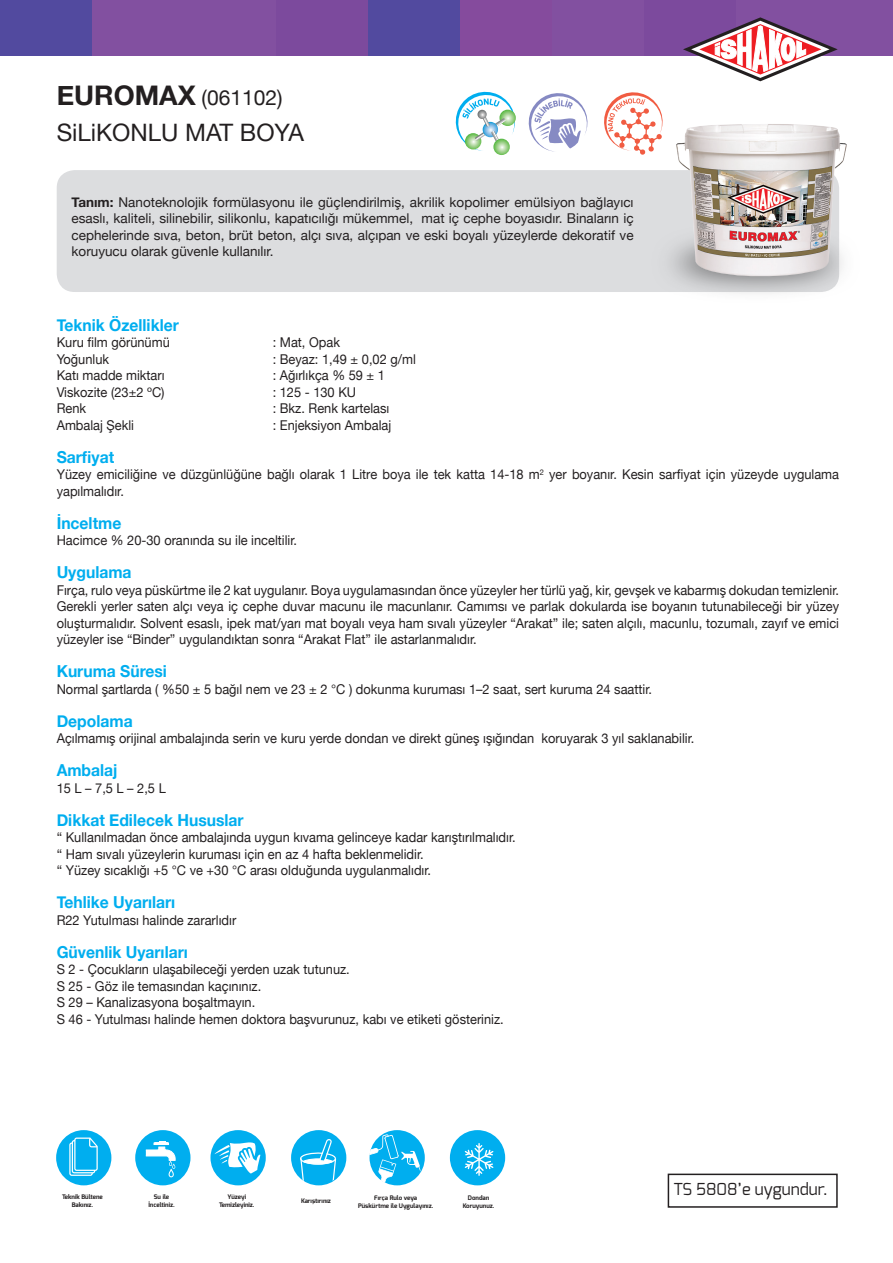
<style>
.page{position:relative;width:893px;height:1263px;background:#fff}
.page>*{position:absolute;margin:0;border:0;box-sizing:border-box;transform-origin:0 0}
.t1{font:24px "Helvetica Neue";color:#231f20}
.t2{font:21px "Helvetica Neue";color:#231f20}
.t3{font:700 16.5px "Helvetica Neue";color:#00aeef;scale:.95 1}
.t4{font:16.5px "Exo";color:#231f20}
.t5{font:13.5px/16.5px "Helvetica Neue";color:#231f20;scale:.95 1}
.t6{font:13.5px/16.5px "Helvetica Neue";color:#231f20;text-align:justify}
.t7{font:700 6.3px/7.5px "Exo";color:#231f20;text-align:center}
.s1{font-weight:700;font-size:27px}
.s2{font-weight:700}
</style>
<div class="page">
<div style="left:668px;top:1173px;width:170px;height:35px;border:2px solid #231f20"></div>
<div style="left:56px;top:1130px;width:55px;height:55px;background:#00aeef;border-radius:50%"></div>
<svg style="left:69px;top:1137px;width:29px;height:39px"></svg>
<div style="left:135px;top:1130px;width:55px;height:55px;background:#00aeef;border-radius:50%"></div>
<svg style="left:146px;top:1141px;width:30px;height:36px"></svg>
<div style="left:210px;top:1130px;width:56px;height:55px;background:#00aeef;border-radius:50%"></div>
<svg style="left:214px;top:1142px;width:46px;height:31px"></svg>
<svg style="left:369px;top:1130px;width:56px;height:55px"></svg>
<div style="left:291px;top:1130px;width:55px;height:55px;background:#00aeef;border-radius:50%"></div>
<svg style="left:300px;top:1139px;width:36px;height:46px"></svg>
<svg style="left:369px;top:1134px;width:52px;height:50px"></svg>
<div style="left:450px;top:1130px;width:55px;height:55px;background:#00aeef;border-radius:50%"></div>
<svg style="left:465px;top:1143px;width:28px;height:33px"></svg>
<div style="left:57px;top:170px;width:782px;height:122px;background:#dcdddf;border-radius:18px"></div>
<svg style="left:493px;top:139px;width:17px;height:16px"></svg>
<svg style="left:455px;top:91px;width:61px;height:60px"></svg>
<svg style="left:528px;top:93px;width:60px;height:59px"></svg>
<svg style="left:604px;top:92px;width:59px;height:63px"></svg>
<img style="left:670px;top:251px;width:169px;height:42px">
<img style="left:675px;top:124px;width:172px;height:153px">
<div style="left:0;top:0;width:92px;height:55px;background:#524a9f"></div>
<div style="left:92px;top:0;width:92px;height:55px;background:#8250a0"></div>
<div style="left:184px;top:0;width:92px;height:55px;background:#8250a0"></div>
<div style="left:276px;top:0;width:92px;height:55px;background:#7c4a9d"></div>
<div style="left:368px;top:0;width:92px;height:55px;background:#524a9f"></div>
<div style="left:827px;top:0;width:66px;height:55px;background:#8250a0"></div>
<div style="left:736px;top:0;width:91px;height:55px;background:#8250a0"></div>
<div style="left:644px;top:0;width:92px;height:55px;background:#7c4a9d"></div>
<div style="left:552px;top:0;width:92px;height:55px;background:#8250a0"></div>
<div style="left:460px;top:0;width:92px;height:55px;background:#854b9d"></div>
<svg style="left:683px;top:17px;width:155px;height:64px"></svg>
<h2 class="t2" style="left:57px;top:82px;width:227px"><span class="s1">EUROMAX</span> (061102)</h2>
<h1 class="t1" style="left:57px;top:115px;width:249px">SiLiKONLU MAT BOYA</h1>
<p class="t6" style="left:72px;top:194px;width:563px"><span class="s2">Tanım:</span> Nanoteknolojik formülasyonu ile güçlendirilmiş, akrilik kopolimer emülsiyon bağlayıcı esaslı, kaliteli, silinebilir, silikonlu, kapatıcılığı mükemmel, mat iç cephe boyasıdır. Binaların iç cephelerinde sıva, beton, brüt beton, alçı sıva, alçıpan ve eski boyalı yüzeylerde dekoratif ve koruyucu olarak güvenle kullanılır.</p>
<p class="t3" style="left:57px;top:312px;width:130px">Teknik Özellikler</p>
<p class="t5" style="left:57px;top:335px;width:121px">Kuru film görünümü</p>
<p class="t5" style="left:273px;top:335px;width:72px">: Mat, Opak</p>
<p class="t5" style="left:57px;top:351px;width:57px">Yoğunluk</p>
<p class="t5" style="left:273px;top:351px;width:152px">: Beyaz: 1,49 ± 0,02 g/ml</p>
<p class="t5" style="left:57px;top:368px;width:115px">Katı madde miktarı</p>
<p class="t5" style="left:273px;top:368px;width:120px">: Ağırlıkça % 59 ± 1</p>
<p class="t5" style="left:57px;top:384px;width:115px">Viskozite (23±2 ºC)</p>
<p class="t5" style="left:273px;top:384px;width:89px">: 125 - 130 KU</p>
<p class="t5" style="left:57px;top:401px;width:33px">Renk</p>
<p class="t5" style="left:273px;top:401px;width:124px">: Bkz. Renk kartelası</p>
<p class="t5" style="left:57px;top:417px;width:83px">Ambalaj Şekli</p>
<p class="t5" style="left:273px;top:417px;width:126px">: Enjeksiyon Ambalaj</p>
<p class="t3" style="left:57px;top:444px;width:62px">Sarfiyat</p>
<p class="t5" style="left:57px;top:467px;width:825px">Yüzey emiciliğine ve düzgünlüğüne bağlı olarak 1 Litre boya ile tek katta 14-18 m<sup>2</sup> yer boyanır. Kesin sarfiyat için yüzeyde uygulama yapılmalıdır.</p>
<p class="t3" style="left:57px;top:510px;width:70px">İnceltme</p>
<p class="t5" style="left:57px;top:533px;width:255px">Hacimce % 20-30 oranında su ile inceltilir.</p>
<p class="t3" style="left:57px;top:559px;width:80px">Uygulama</p>
<p class="t5" style="left:57px;top:582px;width:825px;text-align:justify">Fırça, rulo veya püskürtme ile 2 kat uygulanır. Boya uygulamasından önce yüzeyler her türlü yağ, kir, gevşek ve kabarmış dokudan temizlenir.<br>Gerekli yerler saten alçı veya iç cephe duvar macunu ile macunlanır. Camımsı ve parlak dokularda ise boyanın tutunabileceği bir yüzey oluşturmalıdır. Solvent esaslı, ipek mat/yarı mat boyalı veya ham sıvalı yüzeyler “Arakat” ile; saten alçılı, macunlu, tozumalı, zayıf ve emici yüzeyler ise “Binder” uygulandıktan sonra “Arakat Flat” ile astarlanmalıdır.</p>
<p class="t3" style="left:57px;top:658px;width:118px">Kuruma Süresi</p>
<p class="t5" style="left:57px;top:681px;width:628px">Normal şartlarda ( %50 ± 5 bağıl nem ve 23 ± 2 °C ) dokunma kuruması 1–2 saat, sert kuruma 24 saattir.</p>
<p class="t3" style="left:57px;top:708px;width:82px">Depolama</p>
<p class="t5" style="left:57px;top:731px;width:673px">Açılmamış orijinal ambalajında serin ve kuru yerde dondan ve direkt güneş ışığından koruyarak 3 yıl saklanabilir.</p>
<p class="t3" style="left:57px;top:757px;width:66px">Ambalaj</p>
<p class="t5" style="left:57px;top:780px;width:116px">15 L – 7,5 L – 2,5 L</p>
<p class="t3" style="left:57px;top:807px;width:198px">Dikkat Edilecek Hususlar</p>
<p class="t5" style="left:57px;top:830px;width:485px">“ Kullanılmadan önce ambalajında uygun kıvama gelinceye kadar karıştırılmalıdır. “ Ham sıvalı yüzeylerin kuruması için en az 4 hafta beklenmelidir.<br>“ Yüzey sıcaklığı +5 °C ve +30 °C arası olduğunda uygulanmalıdır.</p>
<p class="t3" style="left:57px;top:889px;width:126px">Tehlike Uyarıları</p>
<p class="t5" style="left:57px;top:912px;width:191px">R22 Yutulması halinde zararlıdır</p>
<p class="t3" style="left:57px;top:939px;width:140px">Güvenlik Uyarıları</p>
<p class="t5" style="left:57px;top:962px;width:472px">S 2 - Çocukların ulaşabileceği yerden uzak tutunuz.<br>S 25 - Göz ile temasından kaçınınız.<br>S 29 – Kanalizasyona boşaltmayın.<br>S 46 - Yutulması halinde hemen doktora başvurunuz, kabı ve etiketi gösteriniz.</p>
<p class="t7" style="left:62px;top:1193px;width:42px">Teknik Bültene<br>Bakınız.</p>
<p class="t7" style="left:148px;top:1193px;width:28px">Su ile<br>İnceltiniz.</p>
<p class="t7" style="left:219px;top:1193px;width:37px">Yüzeyi<br>Temizleyiniz.</p>
<p class="t7" style="left:358px;top:1194px;width:77px">Fırça Rulo veya<br>Püskürtme ile Uygulayınız.</p>
<p class="t7" style="left:301px;top:1197px;width:31px">Karıştırınız</p>
<p class="t7" style="left:463px;top:1194px;width:33px">Dondan<br>Koruyunuz.</p>
<p class="t4" style="left:673px;top:1179px;width:156px">TS 5808’e uygundur.</p>
</div>
